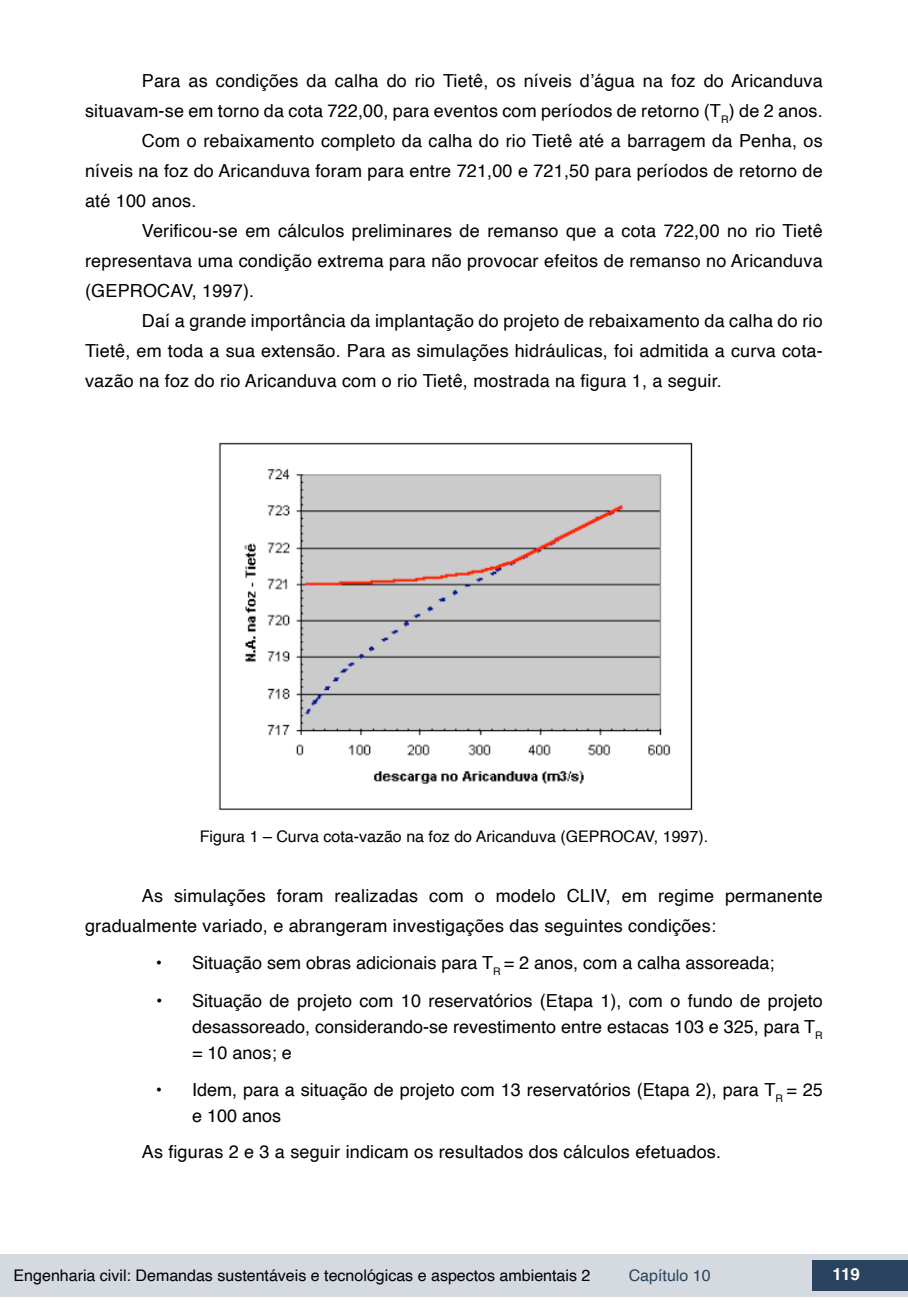
<style>
.page{position:relative;width:908px;height:1304px;background:#fff}
.page>*{position:absolute;margin:0;border:0;box-sizing:border-box;transform-origin:0 0}
.t1{font:18px/26px "Helvetica";letter-spacing:.01em;color:#000}
.t2{font:700 16.8px "Helvetica";color:#fff}
.t3{font:16px "Helvetica";color:#000}
.t4{font:16px "Helvetica";color:#2a435e}
</style>
<div class="page">
<div style="left:0;top:1254px;width:906px;height:43px;background:#d4dadf"></div>
<div style="left:812px;top:1261px;width:95px;height:30px;background:#2a435e"></div>
<img style="left:218px;top:442px;width:475px;height:368px">
<p class="t1" style="left:142px;top:68px;width:682px">Para as condições da calha do rio Tietê, os níveis d’água na foz do Aricanduva</p>
<p class="t1" style="left:85px;top:98px;width:738px">situavam-se em torno da cota 722,00, para eventos com períodos de retorno (T<sub>R</sub>) de 2 anos.</p>
<p class="t1" style="left:142px;top:128px;width:682px">Com o rebaixamento completo da calha do rio Tietê até a barragem da Penha, os</p>
<p class="t1" style="left:85px;top:158px;width:738px">níveis na foz do Aricanduva foram para entre 721,00 e 721,50 para períodos de retorno de</p>
<p class="t1" style="left:85px;top:188px;width:113px">até 100 anos.</p>
<p class="t1" style="left:142px;top:218px;width:682px">Verificou-se em cálculos preliminares de remanso que a cota 722,00 no rio Tietê</p>
<p class="t1" style="left:85px;top:248px;width:738px">representava uma condição extrema para não provocar efeitos de remanso no Aricanduva</p>
<p class="t1" style="left:85px;top:278px;width:170px">(GEPROCAV, 1997).</p>
<p class="t1" style="left:142px;top:308px;width:682px">Daí a grande importância da implantação do projeto de rebaixamento da calha do rio</p>
<p class="t1" style="left:85px;top:338px;width:738px">Tietê, em toda a sua extensão. Para as simulações hidráulicas, foi admitida a curva cota-</p>
<p class="t1" style="left:85px;top:368px;width:638px">vazão na foz do rio Aricanduva com o rio Tietê, mostrada na figura 1, a seguir.</p>
<p class="t3" style="left:200px;top:824px;width:509px">Figura 1 – Curva cota-vazão na foz do Aricanduva (GEPROCAV, 1997).</p>
<p class="t1" style="left:85px;top:881px;width:738px;line-height:30px;text-indent:57px">As simulações foram realizadas com o modelo CLIV, em regime permanente gradualmente variado, e abrangeram investigações das seguintes condições:</p>
<p class="t1" style="left:156px;top:951px;width:619px">• Situação sem obras adicionais para T<sub>R</sub> = 2 anos, com a calha assoreada;</p>
<p class="t1" style="left:192px;top:988px;width:632px;text-align:justify;text-indent:-36px">• Situação de projeto com 10 reservatórios (Etapa 1), com o fundo de projeto desassoreado, considerando-se revestimento entre estacas 103 e 325, para T<sub>R </sub>= 10 anos; e</p>
<p class="t1" style="left:192px;top:1077px;width:632px;text-indent:-36px">• Idem, para a situação de projeto com 13 reservatórios (Etapa 2), para T<sub>R</sub> = 25 e 100 anos</p>
<p class="t1" style="left:142px;top:1139px;width:580px">As figuras 2 e 3 a seguir indicam os resultados dos cálculos efetuados.</p>
<p class="t3" style="left:14px;top:1263px;width:578px">Engenharia civil: Demandas sustentáveis e tecnológicas e aspectos ambientais 2</p>
<p class="t4" style="left:628px;top:1263px;width:83px">Capítulo 10</p>
<p class="t2" style="left:832px;top:1264px;width:29px">119</p>
</div>
